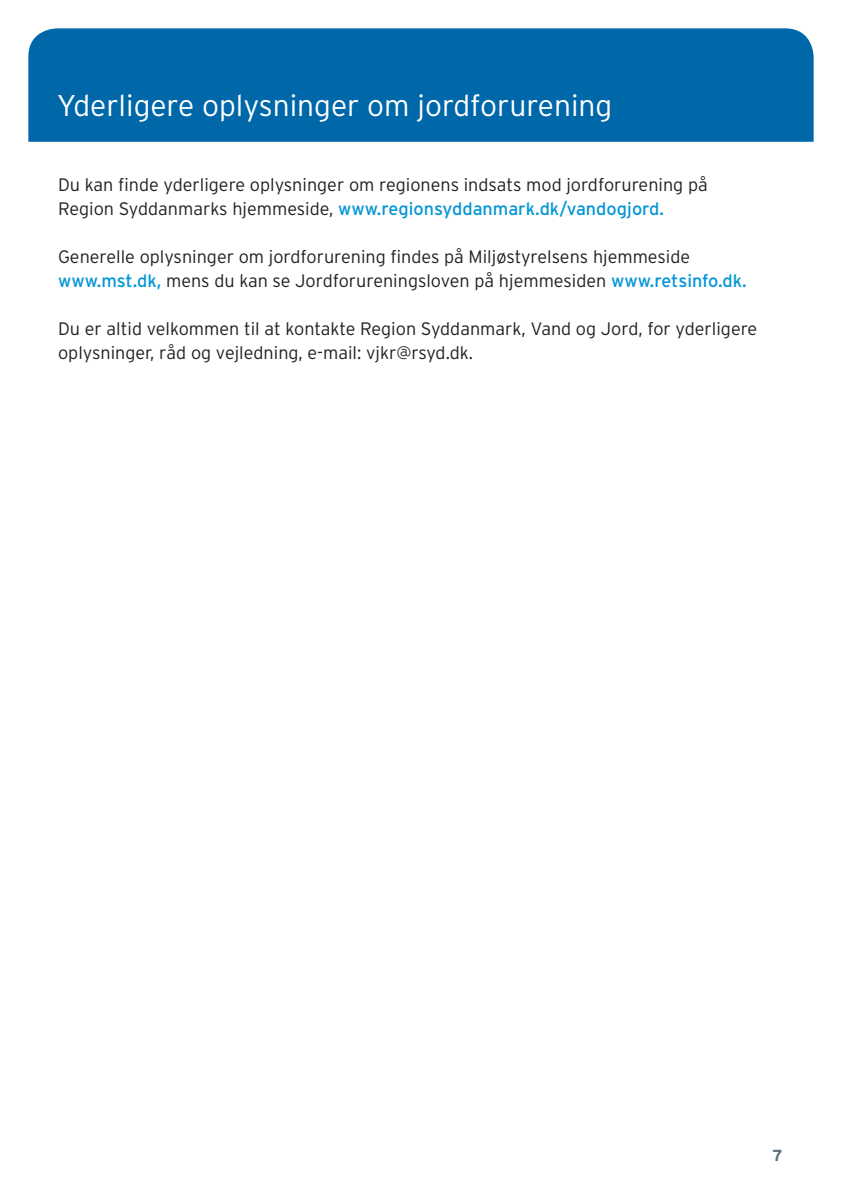
<style>
.page{position:relative;width:842px;height:1191px;background:#fff}
.page>*{position:absolute;margin:0;border:0;box-sizing:border-box;transform-origin:0 0}
.t1{font:300 30px "Interstate";color:#fff}
.t2{font:300 18px/24px "Interstate";color:#231f20}
.t3{font:700 16px "Interstate";color:#5b6f7b}
.s1{font-weight:400;color:#0696d7}
</style>
<div class="page">
<div style="left:28px;top:28px;width:786px;height:114px;background:#0068a9"></div>
<h1 class="t1" style="left:57px;top:88px;width:557px">Yderligere oplysninger om jordforurening</h1>
<p class="t2" style="left:58px;top:172px;width:651px">Du kan finde yderligere oplysninger om regionens indsats mod jordforurening på<br>Region Syddanmarks hjemmeside, <span class="s1">www.regionsyddanmark.dk/vandogjord.</span></p>
<p class="t2" style="left:58px;top:244px;width:690px">Generelle oplysninger om jordforurening findes på Miljøstyrelsens hjemmeside <span class="s1">www.mst.dk,</span> mens du kan se Jordforureningsloven på hjemmesiden <span class="s1">www.retsinfo.dk.</span></p>
<p class="t2" style="left:58px;top:316px;width:701px">Du er altid velkommen til at kontakte Region Syddanmark, Vand og Jord, for yderligere oplysninger, råd og vejledning, e-mail: vjkr@rsyd.dk.</p>
<p class="t3" style="left:772px;top:1146px;width:12px">7</p>
</div>
